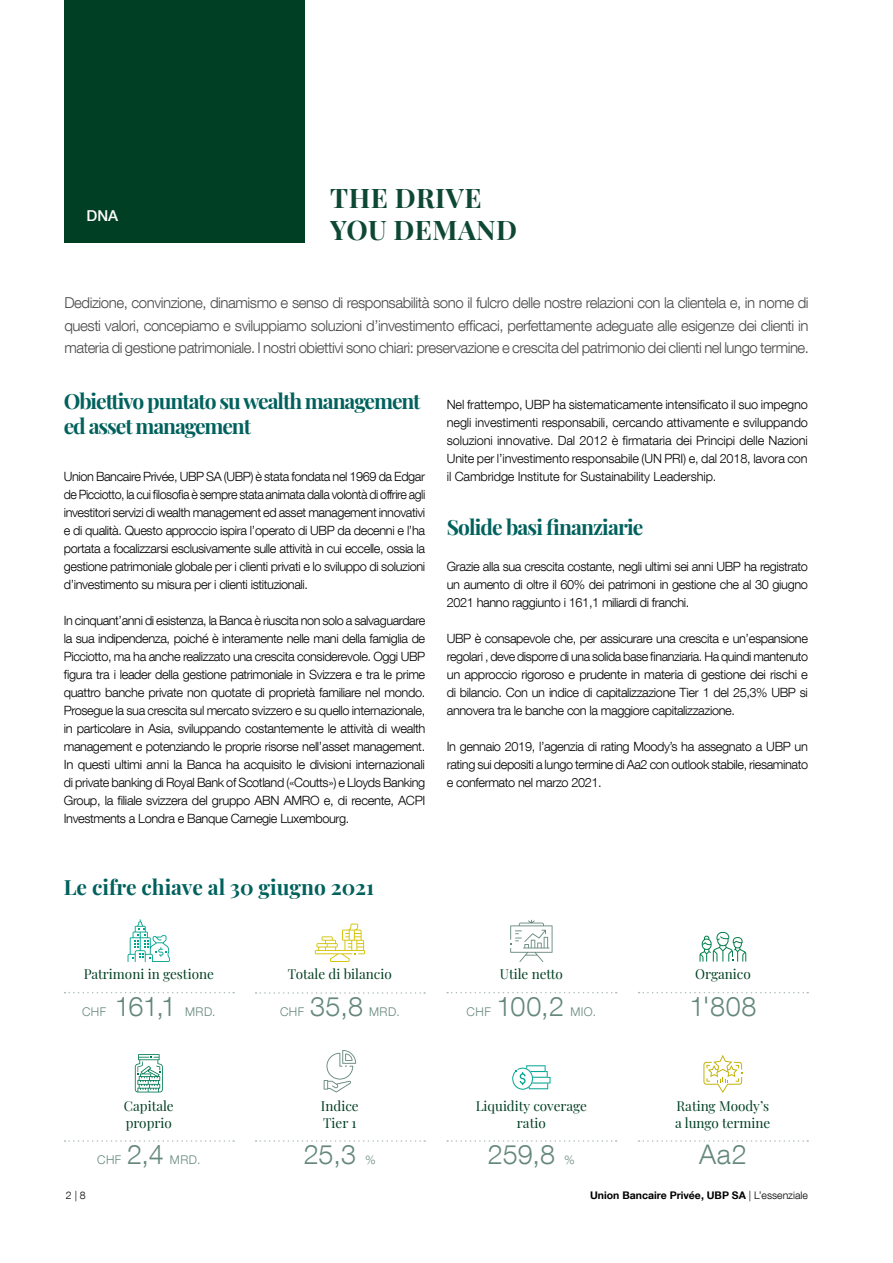
<style>
.page{position:relative;width:893px;height:1263px;background:#fff}
.page>*{position:absolute;margin:0;border:0;box-sizing:border-box;transform-origin:0 0}
.t1{font:300 27px "Helvetica Neue LT Com";letter-spacing:.01em;color:#65887b}
.t2{font:700 27px/32.4px "Playfair Display";letter-spacing:.02em;color:#0f4735}
.t3{font:700 21px/25.2px "Playfair Display";letter-spacing:-.05em;color:#00615d}
.t4{font:700 21px "Playfair Display";color:#00615d}
.t5{font:300 15px/22.5px "Helvetica Neue LT Com";letter-spacing:-.03em;color:#4a4a49;text-align:justify}
.t6{font:500 15px "Helvetica Neue LT Com";color:#fff}
.t7{font:13.5px/16.2px "Playfair Display";color:#003f23}
.t8{font:300 12.75px/18px "Helvetica Neue LT Com";letter-spacing:-.03em;color:#000;text-align:justify}
.t9{font:300 12px "Helvetica Neue LT Com";letter-spacing:.035em;color:#65887b}
.t10{font:700 10.5px "Helvetica Neue LT Com";color:#000}
.t11{font:300 10.5px "Helvetica Neue LT Com";color:#000}
.s1{font-weight:300}
</style>
<div class="page">
<svg style="left:447px;top:1140px;width:170px;height:2px"></svg>
<div style="left:64px;top:0;width:241px;height:242px;background:#003f23"></div>
<hr style="left:892px;top:833px;width:1px;height:430px;background:#ededed">
<svg style="left:256px;top:992px;width:169px;height:2px"></svg>
<svg style="left:65px;top:1140px;width:169px;height:2px"></svg>
<svg style="left:65px;top:992px;width:169px;height:1px"></svg>
<svg style="left:447px;top:992px;width:170px;height:1px"></svg>
<svg style="left:256px;top:1140px;width:169px;height:2px"></svg>
<svg style="left:639px;top:1140px;width:169px;height:2px"></svg>
<svg style="left:639px;top:992px;width:169px;height:1px"></svg>
<svg style="left:128px;top:919px;width:42px;height:43px"></svg>
<svg style="left:315px;top:924px;width:50px;height:38px"></svg>
<svg style="left:510px;top:920px;width:42px;height:42px"></svg>
<svg style="left:699px;top:932px;width:47px;height:30px"></svg>
<svg style="left:135px;top:1054px;width:28px;height:38px"></svg>
<svg style="left:324px;top:1050px;width:32px;height:42px"></svg>
<svg style="left:703px;top:1055px;width:39px;height:38px"></svg>
<svg style="left:512px;top:1065px;width:38px;height:25px"></svg>
<p class="t6" style="left:87px;top:207px;width:33px">DNA</p>
<h1 class="t2" style="left:330px;top:179px;width:189px">THE DRIVE<br>YOU DEMAND</h1>
<p class="t5" style="left:64px;top:291px;width:746px">Dedizione, convinzione, dinamismo e senso di responsabilità sono il fulcro delle nostre relazioni con la clientela e, in nome di questi valori, concepiamo e sviluppiamo soluzioni d’investimento efficaci, perfettamente adeguate alle esigenze dei clienti in materia di gestione patrimoniale. I nostri obiettivi sono chiari: preservazione e crescita del patrimonio dei clienti nel lungo termine.</p>
<h2 class="t3" style="left:64px;top:387px;width:358px">Obiettivo puntato su wealth management ed asset management</h2>
<p class="t8" style="left:64px;top:467px;width:363px">Union Bancaire Privée, UBP SA (UBP) è stata fondata nel 1969 da Edgar de Picciotto, la cui filosofia è sempre stata animata dalla volontà di offrire agli investitori servizi di wealth management ed asset management innovativi e di qualità. Questo approccio ispira l’operato di UBP da decenni e l’ha portata a focalizzarsi esclusivamente sulle attività in cui eccelle, ossia la gestione patrimoniale globale per i clienti privati e lo sviluppo di soluzioni d’investimento su misura per i clienti istituzionali.</p>
<p class="t8" style="left:64px;top:611px;width:363px">In cinquant’anni di esistenza, la Banca è riuscita non solo a salvaguardare la sua indipendenza, poiché è interamente nelle mani della famiglia de Picciotto, ma ha anche realizzato una crescita considerevole. Oggi UBP figura tra i leader della gestione patrimoniale in Svizzera e tra le prime quattro banche private non quotate di proprietà familiare nel mondo.<br>Prosegue la sua crescita sul mercato svizzero e su quello internazionale, in particolare in Asia, sviluppando costantemente le attività di wealth management e potenziando le proprie risorse nell’asset management.<br>In questi ultimi anni la Banca ha acquisito le divisioni internazionali di private banking di Royal Bank of Scotland («Coutts») e Lloyds Banking Group, la filiale svizzera del gruppo ABN AMRO e, di recente, ACPI Investments a Londra e Banque Carnegie Luxembourg.</p>
<h2 class="t4" style="left:64px;top:870px;width:312px">Le cifre chiave al 30 giugno 2021</h2>
<p class="t8" style="left:447px;top:395px;width:363px">Nel frattempo, UBP ha sistematicamente intensificato il suo impegno negli investimenti responsabili, cercando attivamente e sviluppando soluzioni innovative. Dal 2012 è firmataria dei Principi delle Nazioni Unite per l’investimento responsabile (UN PRI) e, dal 2018, lavora con il Cambridge Institute for Sustainability Leadership.</p>
<h2 class="t3" style="left:447px;top:513px;width:198px">Solide basi finanziarie</h2>
<p class="t8" style="left:447px;top:557px;width:363px">Grazie alla sua crescita costante, negli ultimi sei anni UBP ha registrato un aumento di oltre il 60% dei patrimoni in gestione che al 30 giugno 2021 hanno raggiunto i 161,1 miliardi di franchi.</p>
<p class="t8" style="left:447px;top:629px;width:363px">UBP è consapevole che, per assicurare una crescita e un’espansione regolari , deve disporre di una solida base finanziaria. Ha quindi mantenuto un approccio rigoroso e prudente in materia di gestione dei rischi e di bilancio. Con un indice di capitalizzazione Tier 1 del 25,3% UBP si annovera tra le banche con la maggiore capitalizzazione.</p>
<p class="t8" style="left:447px;top:737px;width:363px">In gennaio 2019, l’agenzia di rating Moody’s ha assegnato a UBP un rating sui depositi a lungo termine di Aa2 con outlook stabile, riesaminato e confermato nel marzo 2021.</p>
<p class="t7" style="left:84px;top:965px;width:132px">Patrimoni in gestione</p>
<p class="t9" style="left:82px;top:1004px;width:26px">CHF</p>
<h1 class="t1" style="left:115px;top:990px;width:63px">161,1</h1>
<p class="t9" style="left:185px;top:1004px;width:32px">MRD.</p>
<p class="t7" style="left:288px;top:965px;width:105px">Totale di bilancio</p>
<p class="t9" style="left:280px;top:1004px;width:26px">CHF</p>
<h1 class="t1" style="left:310px;top:990px;width:55px">35,8</h1>
<p class="t9" style="left:369px;top:1004px;width:32px">MRD.</p>
<p class="t7" style="left:500px;top:965px;width:65px">Utile netto</p>
<p class="t9" style="left:467px;top:1004px;width:26px">CHF</p>
<h1 class="t1" style="left:497px;top:990px;width:69px">100,2</h1>
<p class="t9" style="left:570px;top:1004px;width:27px">MIO.</p>
<p class="t7" style="left:695px;top:965px;width:57px">Organico</p>
<h1 class="t1" style="left:689px;top:990px;width:68px">1'808</h1>
<p class="t7" style="left:124px;top:1097px;width:51px">Capitale proprio</p>
<p class="t9" style="left:97px;top:1152px;width:26px">CHF</p>
<h1 class="t1" style="left:127px;top:1138px;width:38px">2,4</h1>
<p class="t9" style="left:170px;top:1152px;width:32px">MRD.</p>
<p class="t7" style="left:321px;top:1097px;width:39px">Indice<br>Tier 1</p>
<h1 class="t1" style="left:304px;top:1138px;width:54px">25,3</h1>
<p class="t9" style="left:365px;top:1152px;width:12px">%</p>
<p class="t7" style="left:476px;top:1097px;width:113px;text-align:center">Liquidity coverage ratio</p>
<h1 class="t1" style="left:488px;top:1138px;width:69px">259,8</h1>
<p class="t9" style="left:564px;top:1152px;width:12px">%</p>
<p class="t7" style="left:675px;top:1097px;width:97px">Rating Moody’s a lungo termine</p>
<h1 class="t1" style="left:699px;top:1138px;width:49px">Aa2</h1>
<p class="t11" style="left:66px;top:1189px;width:21px">2 | 8</p>
<p class="t10" style="left:590px;top:1189px;width:219px">Union Bancaire Privée, UBP SA <span class="s1">| L’essenziale</span></p>
</div>
